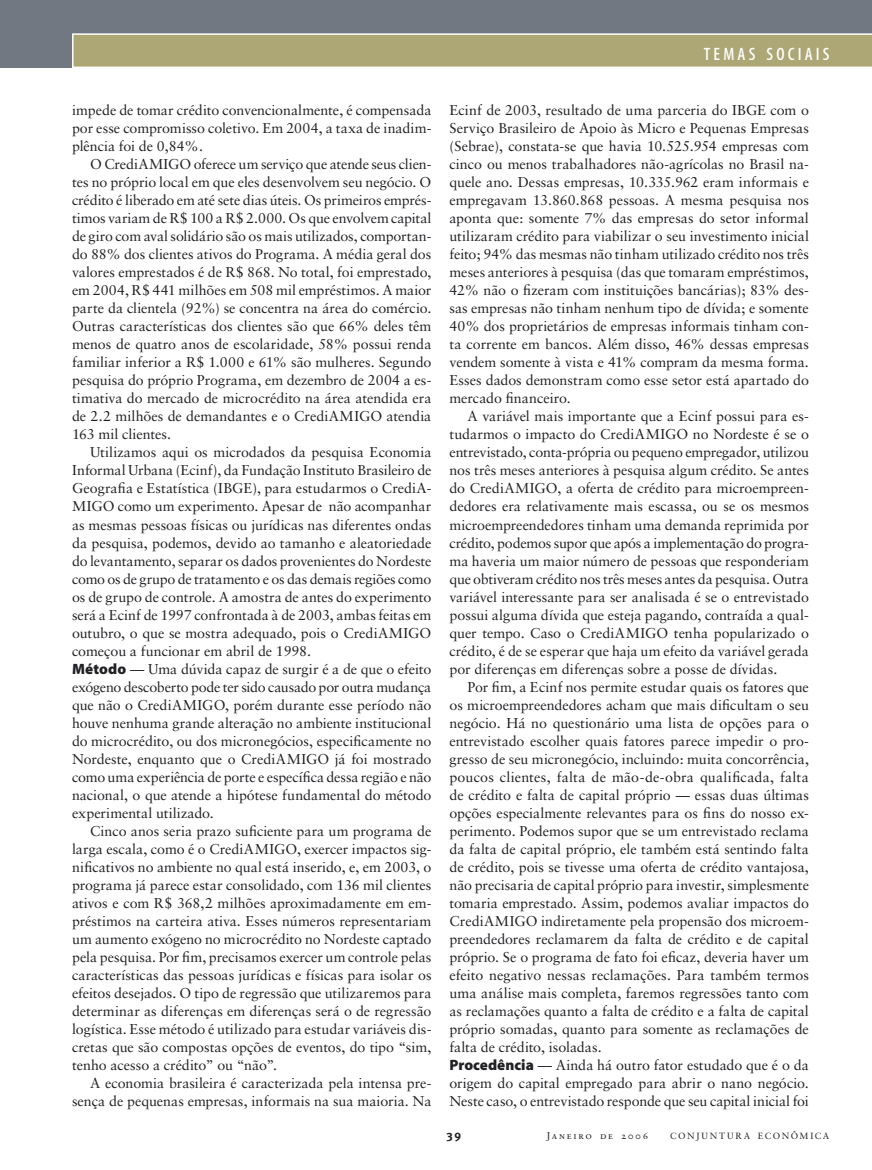
<style>
.page{position:relative;width:872px;height:1170px;background:#fff}
.page>*{position:absolute;margin:0;border:0;box-sizing:border-box;transform-origin:0 0}
.t1{font:18px "Adobe Corp ID Myriad Pkg";letter-spacing:.175em;color:#fefefe}
.t2{font:14.25px/18px "Sabon";color:#212125;text-align:justify}
.t3{font:700 12px "Meta Plus";color:#212125}
.t4{font:9.75px "Sabon Roman SC";letter-spacing:.18em;color:#212125}
.t5{font:9px "Sabon";letter-spacing:.175em;color:#212125}
.s1{font-family:"Adobe Corp ID Myriad Bl";font-size:15px}
</style>
<div class="page">
<div style="left:0;top:0;width:872px;height:68px;background:#727882"></div>
<svg style="left:72px;top:33px;width:800px;height:35px;background:#b2ad80"></svg>
<p class="t1" style="left:704px;top:45px;width:127px">TEMAS SOCIAIS</p>
<p class="t2" style="left:72px;top:101px;width:361px">impede de tomar crédito convencionalmente, é compensada por esse compromisso coletivo. Em 2004, a taxa de inadim&shy;plência foi de 0,84%.</p>
<p class="t2" style="left:72px;top:155px;width:361px;text-indent:18px">O CrediAMIGO oferece um serviço que atende seus clien&shy;tes no próprio local em que eles desenvolvem seu negócio. O crédito é liberado em até sete dias úteis. Os primeiros emprés&shy;timos variam de R$ 100 a R$ 2.000. Os que envolvem capital de giro com aval solidário são os mais utilizados, comportan&shy;do 88% dos clientes ativos do Programa. A média geral dos valores emprestados é de R$ 868. No total, foi emprestado, em 2004, R$ 441 milhões em 508 mil empréstimos. A maior parte da clientela (92%) se concentra na área do comércio.<br>Outras características dos clientes são que 66% deles têm menos de quatro anos de escolaridade, 58% possui renda familiar inferior a R$ 1.000 e 61% são mulheres. Segundo pesquisa do próprio Programa, em dezembro de 2004 a es&shy;timativa do mercado de microcrédito na área atendida era de 2.2 milhões de demandantes e o CrediAMIGO atendia 163 mil clientes.</p>
<p class="t2" style="left:72px;top:443px;width:361px;text-align:left;text-indent:18px">Utilizamos aqui os microdados da pesquisa Economia Informal Urbana (Ecinf), da Fundação Instituto Brasileiro de Geografia e Estatística (IBGE), para estudarmos o CrediA-MIGO como um experimento. Apesar de não acompanhar as mesmas pessoas físicas ou jurídicas nas diferentes ondas da pesquisa, podemos, devido ao tamanho e aleatoriedade do levantamento, separar os dados provenientes do Nordeste como os de grupo de tratamento e os das demais regiões como os de grupo de controle. A amostra de antes do experimento será a Ecinf de 1997 confrontada à de 2003, ambas feitas em outubro, o que se mostra adequado, pois o CrediAMIGO começou a funcionar em abril de 1998.<br><span class="s1">Método</span> — Uma dúvida capaz de surgir é a de que o efeito exógeno descoberto pode ter sido causado por outra mudança que não o CrediAMIGO, porém durante esse período não houve nenhuma grande alteração no ambiente institucional do microcrédito, ou dos micronegócios, especificamente no Nordeste, enquanto que o CrediAMIGO já foi mostrado como uma experiência de porte e específica dessa região e não nacional, o que atende a hipótese fundamental do método experimental utilizado.</p>
<p class="t2" style="left:72px;top:821px;width:361px;text-indent:18px">Cinco anos seria prazo suficiente para um programa de larga escala, como é o CrediAMIGO, exercer impactos sig&shy;nificativos no ambiente no qual está inserido, e, em 2003, o programa já parece estar consolidado, com 136 mil clientes ativos e com R$ 368,2 milhões aproximadamente em em&shy;préstimos na carteira ativa. Esses números representariam um aumento exógeno no microcrédito no Nordeste captado pela pesquisa. Por fim, precisamos exercer um controle pelas características das pessoas jurídicas e físicas para isolar os efeitos desejados. O tipo de regressão que utilizaremos para determinar as diferenças em diferenças será o de regressão logística. Esse método é utilizado para estudar variáveis dis&shy;cretas que são compostas opções de eventos, do tipo “sim, tenho acesso a crédito” ou “não”.</p>
<p class="t2" style="left:72px;top:1073px;width:361px;text-align:right">A economia brasileira é caracterizada pela intensa pre&shy;sença de pequenas empresas, informais na sua maioria. Na</p>
<p class="t2" style="left:449px;top:101px;width:361px">Ecinf de 2003, resultado de uma parceria do IBGE com o Serviço Brasileiro de Apoio às Micro e Pequenas Empresas (Sebrae), constata-se que havia 10.525.954 empresas com cinco ou menos trabalhadores não-agrícolas no Brasil na&shy;quele ano. Dessas empresas, 10.335.962 eram informais e empregavam 13.860.868 pessoas. A mesma pesquisa nos aponta que: somente 7% das empresas do setor informal utilizaram crédito para viabilizar o seu investimento inicial feito; 94% das mesmas não tinham utilizado crédito nos três meses anteriores à pesquisa (das que tomaram empréstimos, 42% não o fizeram com instituições bancárias); 83% des&shy;sas empresas não tinham nenhum tipo de dívida; e somente 40% dos proprietários de empresas informais tinham con&shy;ta corrente em bancos. Além disso, 46% dessas empresas vendem somente à vista e 41% compram da mesma forma.<br>Esses dados demonstram como esse setor está apartado do mercado financeiro.</p>
<p class="t2" style="left:449px;top:407px;width:361px;text-indent:18px">A variável mais importante que a Ecinf possui para es&shy;tudarmos o impacto do CrediAMIGO no Nordeste é se o entrevistado, conta-própria ou pequeno empregador, utilizou nos três meses anteriores à pesquisa algum crédito. Se antes do CrediAMIGO, a oferta de crédito para microempreen&shy;dedores era relativamente mais escassa, ou se os mesmos microempreendedores tinham uma demanda reprimida por crédito, podemos supor que após a implementação do progra&shy;ma haveria um maior número de pessoas que responderiam que obtiveram crédito nos três meses antes da pesquisa. Outra variável interessante para ser analisada é se o entrevistado possui alguma dívida que esteja pagando, contraída a qual&shy;quer tempo. Caso o CrediAMIGO tenha popularizado o crédito, é de se esperar que haja um efeito da variável gerada por diferenças em diferenças sobre a posse de dívidas.</p>
<p class="t2" style="left:449px;top:677px;width:361px;text-align:left;text-indent:18px">Por fim, a Ecinf nos permite estudar quais os fatores que os microempreendedores acham que mais dificultam o seu negócio. Há no questionário uma lista de opções para o entrevistado escolher quais fatores parece impedir o pro&shy;gresso de seu micronegócio, incluindo: muita concorrência, poucos clientes, falta de mão-de-obra qualificada, falta de crédito e falta de capital próprio — essas duas últimas opções especialmente relevantes para os fins do nosso ex&shy;perimento. Podemos supor que se um entrevistado reclama da falta de capital próprio, ele também está sentindo falta de crédito, pois se tivesse uma oferta de crédito vantajosa, não precisaria de capital próprio para investir, simplesmente tomaria emprestado. Assim, podemos avaliar impactos do CrediAMIGO indiretamente pela propensão dos microem&shy;preendedores reclamarem da falta de crédito e de capital próprio. Se o programa de fato foi eficaz, deveria haver um efeito negativo nessas reclamações. Para também termos uma análise mais completa, faremos regressões tanto com as reclamações quanto a falta de crédito e a falta de capital próprio somadas, quanto para somente as reclamações de falta de crédito, isoladas.<br><span class="s1">Procedência</span> — Ainda há outro fator estudado que é o da origem do capital empregado para abrir o nano negócio.<br>Neste caso, o entrevistado responde que seu capital inicial foi</p>
<p class="t3" style="left:447px;top:1127px;width:16px">39</p>
<p class="t4" style="left:546px;top:1129px;width:103px">Janeiro de 2006</p>
<p class="t5" style="left:670px;top:1130px;width:161px">CONJUNTURA ECONÔMICA</p>
</div>
